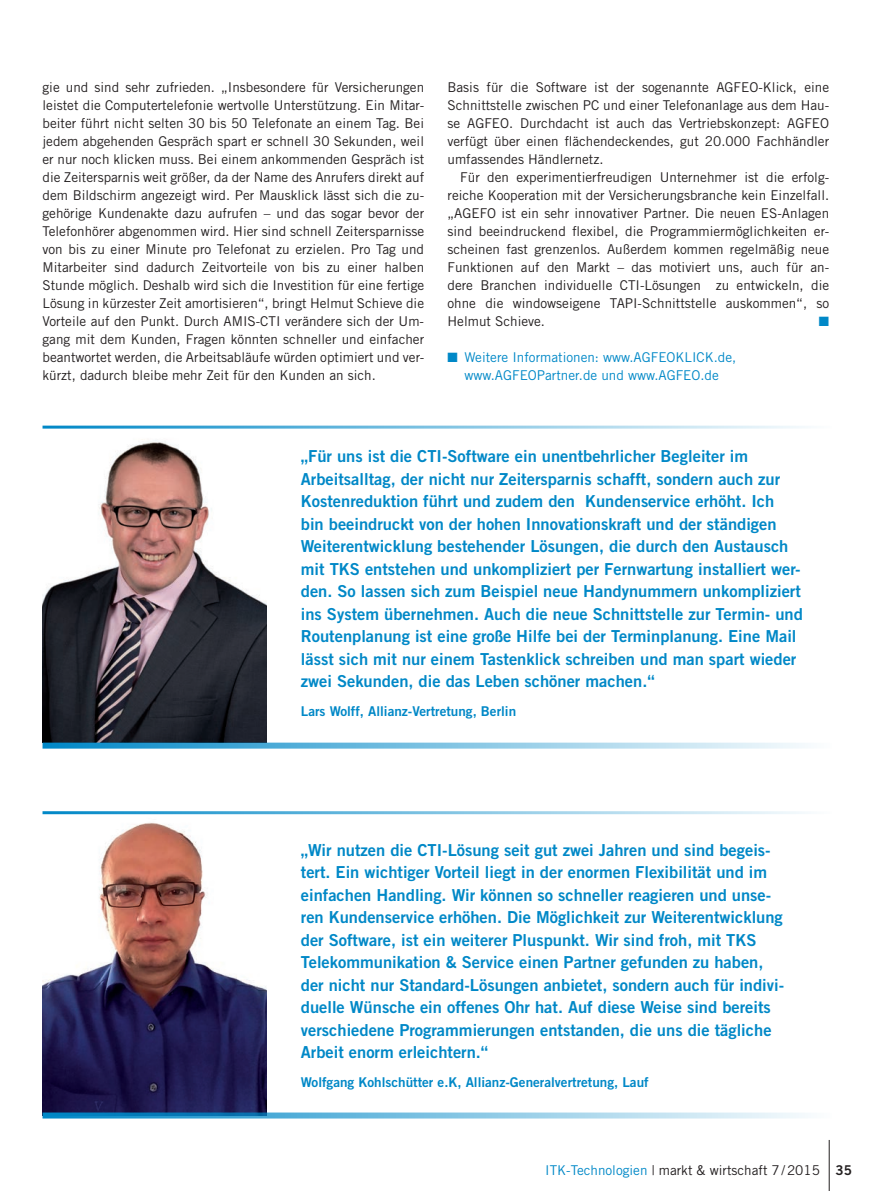
<style>
.page{position:relative;width:893px;height:1191px;background:#fff}
.page>*{position:absolute;margin:0;border:0;box-sizing:border-box;transform-origin:0 0}
.t1{font:16.5px/22.5px "Trade Gothic Bold Two";color:#0088c7}
.t2{font:13.5px/18px "Trade Gothic";color:#231f20;text-align:justify}
.t3{font:13.5px "Trade Gothic Bold Two";color:#0088c7}
.t4{font:13.5px/18px "Trade Gothic";color:#0088c7;text-align:center}
.t5{font:13.5px "Trade Gothic Bold Two";color:#231f20}
.t6{font:13.5px "Zapf Dingbats ITC";color:#0088c7}
.s1{color:#0088c7}
</style>
<div class="page">
<hr style="left:829px;top:1140px;width:1px;height:51px;background:#231f20">
<img style="left:43px;top:814px;width:223px;height:298px">
<hr style="left:43px;top:811px;width:789px;height:3px;background:#0088c7">
<svg style="left:43px;top:1112px;width:762px;height:6px;background:#7abadb"></svg>
<img style="left:43px;top:428px;width:223px;height:314px">
<hr style="left:43px;top:425px;width:789px;height:3px;background:#0088c7">
<svg style="left:43px;top:742px;width:762px;height:6px;background:#80bfdd"></svg>
<p class="t2" style="left:43px;top:78px;width:383px">gie und sind sehr zufrieden. „Insbesondere für Versicherungen leistet die Computertelefonie wertvolle Unterstützung. Ein Mitar&shy;beiter führt nicht selten 30 bis 50 Telefonate an einem Tag. Bei jedem abgehenden Gespräch spart er schnell 30 Sekunden, weil er nur noch klicken muss. Bei einem ankommenden Gespräch ist die Zeitersparnis weit größer, da der Name des Anrufers direkt auf dem Bildschirm angezeigt wird. Per Mausklick lässt sich die zu&shy;gehörige Kundenakte dazu aufrufen – und das sogar bevor der Telefonhörer abgenommen wird. Hier sind schnell Zeitersparnisse von bis zu einer Minute pro Telefonat zu erzielen. Pro Tag und Mitarbeiter sind dadurch Zeitvorteile von bis zu einer halben Stunde möglich. Deshalb wird sich die Investition für eine fertige Lösung in kürzester Zeit amortisieren“, bringt Helmut Schieve die Vorteile auf den Punkt. Durch AMIS-CTI verändere sich der Um&shy;gang mit dem Kunden, Fragen könnten schneller und einfacher beantwortet werden, die Arbeitsabläufe würden optimiert und ver&shy;kürzt, dadurch bleibe mehr Zeit für den Kunden an sich.</p>
<p class="t2" style="left:448px;top:78px;width:383px">Basis für die Software ist der sogenannte AGFEO-Klick, eine Schnittstelle zwischen PC und einer Telefonanlage aus dem Hau&shy;se AGFEO. Durchdacht ist auch das Vertriebskonzept: AGFEO verfügt über einen flächendeckendes, gut 20.000 Fachhändler umfassendes Händlernetz.</p>
<p class="t2" style="left:448px;top:168px;width:383px;text-indent:13px">Für den experimentierfreudigen Unternehmer ist die erfolg&shy;reiche Kooperation mit der Versicherungsbranche kein Einzelfall. „AGEFO ist ein sehr innovativer Partner. Die neuen ES-Anlagen sind beeindruckend flexibel, die Programmiermöglichkeiten er&shy;scheinen fast grenzenlos. Außerdem kommen regelmäßig neue Funktionen auf den Markt – das motiviert uns, auch für an&shy;dere Branchen individuelle CTI-Lösungen zu entwickeln, die ohne die windowseigene TAPI-Schnittstelle auskommen“, so Helmut Schieve.</p>
<p class="t6" style="left:819px;top:315px;width:12px">■</p>
<p class="t4" style="left:448px;top:348px;width:290px">■ Weitere Informationen: www.AGFEOKLICK.de, www.AGFEOPartner.de und www.AGFEO.de</p>
<p class="t1" style="left:301px;top:445px;width:503px">„Für uns ist die CTI-Software ein unentbehrlicher Begleiter im Arbeitsalltag, der nicht nur Zeitersparnis schafft, sondern auch zur Kostenreduktion führt und zudem den Kundenservice erhöht. Ich<br>bin beeindruckt von der hohen Innovationskraft und der ständigen Weiterentwicklung bestehender Lösungen, die durch den Austausch mit TKS entstehen und unkompliziert per Fernwartung installiert wer&shy;den. So lassen sich zum Beispiel neue Handynummern unkompliziert ins System übernehmen. Auch die neue Schnittstelle zur Termin- und Routenplanung ist eine große Hilfe bei der Terminplanung. Eine Mail lässt sich mit nur einem Tastenklick schreiben und man spart wieder zwei Sekunden, die das Leben schöner machen.“</p>
<p class="t3" style="left:301px;top:702px;width:217px">Lars Wolff, Allianz-Vertretung, Berlin</p>
<p class="t1" style="left:301px;top:838px;width:485px">„Wir nutzen die CTI-Lösung seit gut zwei Jahren und sind begeis&shy;tert. Ein wichtiger Vorteil liegt in der enormen Flexibilität und im einfachen Handling. Wir können so schneller reagieren und unse&shy;ren Kundenservice erhöhen. Die Möglichkeit zur Weiterentwicklung der Software, ist ein weiterer Pluspunkt. Wir sind froh, mit TKS Telekommunikation &amp; Service einen Partner gefunden zu haben, der nicht nur Standard-Lösungen anbietet, sondern auch für indivi&shy;duelle Wünsche ein offenes Ohr hat. Auf diese Weise sind bereits verschiedene Programmierungen entstanden, die uns die tägliche Arbeit enorm erleichtern.“</p>
<p class="t3" style="left:301px;top:1073px;width:349px">Wolfgang Kohlschütter e.K, Allianz-Generalvertretung, Lauf</p>
<p class="t2" style="left:545px;top:1160px;width:276px"><span class="s1">ITK-Technologien</span> | markt &amp; wirtschaft 7/2015</p>
<p class="t5" style="left:836px;top:1162px;width:18px">35</p>
</div>
